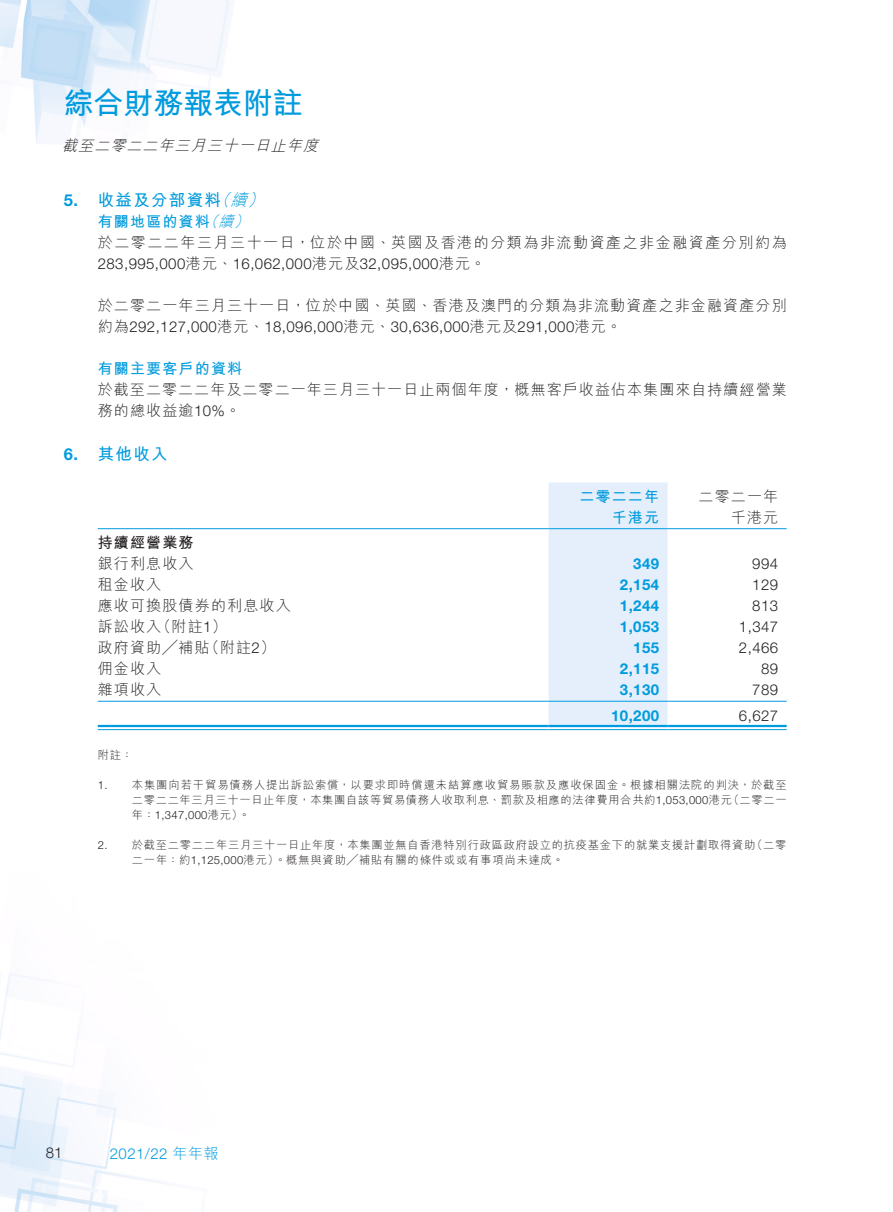
<style>
.page{position:relative;width:893px;height:1212px;background:#fff}
.page>*{position:absolute;margin:0;border:0;box-sizing:border-box;transform-origin:0 0}
.t1{font:700 30px "M Hei HK";letter-spacing:-.005em;color:#009bde}
._01_H1{font:700 16.5px "M Hei HK";letter-spacing:.08em;color:#009bde}
._01_H1-2{font:700 16.5px "Helvetica Neue LT Std";color:#009bde}
._01_H1-3{font:italic 300 16.5px "M Hei HK";color:#009bde}
._00_txt{font:300 15px/21px "M Hei HK";letter-spacing:.075em;color:#231f20}
._00_txt-2{font:300 15px/21px "M Hei HK";letter-spacing:.105em;color:#231f20}
._51_N_Table_txt{font:300 15px "M Hei HK";letter-spacing:.08em;color:#231f20}
._51_N_Table_txt-2{font:700 15px "Helvetica Neue LT Std";letter-spacing:.03em;color:#009bde}
._51_N_Table_txt-3{font:300 15px "Helvetica Neue LT Std";letter-spacing:.03em;color:#231f20}
.t2{font:italic 300 15px "M Hei HK";color:#231f20}
._02_H2{font:700 15px "M Hei HK";letter-spacing:.08em;color:#009bde}
.t3{font:300 15px "Helvetica Neue LT Std";letter-spacing:.03em;color:#009bde}
._51_N_Table_txt-4{font:700 15px "M Hei HK";letter-spacing:.08em;color:#009bde}
._51_N_Table_txt-5{font:700 15px "M Hei HK";letter-spacing:.08em;color:#231f20}
._02_H2-2{font:italic 300 15px "M Hei HK";color:#009bde}
._06_Notes{font:300 11.25px/15px "M Hei HK";letter-spacing:.07em;color:#231f20}
._06_Notes-2{font:300 11.25px "Helvetica Neue LT Std";letter-spacing:.03em;color:#231f20}
.s1{font-family:"Helvetica Neue LT Std"}
.s2{font-family:"M Hei HK"}
</style>
<div class="page">
<img style="left:0;top:0;width:787px;height:1212px">
<div style="left:549px;top:482px;width:119px;height:243px;background:#e4effb"></div>
<hr style="left:98px;top:528px;width:451px;height:1px;background:#009bde">
<hr style="left:549px;top:528px;width:119px;height:1px;background:#009bde">
<hr style="left:668px;top:528px;width:119px;height:1px;background:#009bde">
<hr style="left:98px;top:701px;width:451px;height:1px;background:#009bde">
<hr style="left:549px;top:701px;width:119px;height:1px;background:#009bde">
<hr style="left:668px;top:701px;width:119px;height:1px;background:#009bde">
<hr style="left:98px;top:725px;width:451px;height:2px;background:#009bde">
<hr style="left:98px;top:729px;width:451px;height:1px;background:#009bde">
<hr style="left:549px;top:725px;width:119px;height:2px;background:#009bde">
<hr style="left:549px;top:729px;width:119px;height:1px;background:#009bde">
<hr style="left:668px;top:725px;width:119px;height:2px;background:#009bde">
<hr style="left:668px;top:729px;width:119px;height:1px;background:#009bde">
<h1 class="t1" style="left:64px;top:81px;width:240px">綜合財務報表附註</h1>
<h3 class="t2" style="left:62px;top:138px;width:261px">截至二零二二年三月三十一日止年度</h3>
<p class="_01_H1-3" style="left:247px;top:192px;width:22px">(</p>
<p class="_01_H1-3" style="left:231px;top:192px;width:22px">續</p>
<p class="_01_H1-3" style="left:214px;top:192px;width:22px">（</p>
<p class="_01_H1" style="left:98px;top:188px;width:125px">收益及分部資料</p>
<p class="_01_H1-2" style="left:64px;top:190px;width:16px">5.</p>
<p class="_01_H1-2" style="left:64px;top:443px;width:16px">6.</p>
<p class="_02_H2-2" style="left:218px;top:214px;width:20px">續</p>
<p class="_02_H2-2" style="left:203px;top:214px;width:20px">（</p>
<p class="_02_H2-2" style="left:234px;top:214px;width:20px">(</p>
<p class="_02_H2" style="left:98px;top:211px;width:114px">有關地區的資料</p>
<p class="_00_txt-2" style="left:98px;top:232px;width:690px">於二零二二年三月三十一日，位於中國、英國及香港的分類為非流動資產之非金融資產分別約為<br><span class="s1">283,995,000</span>港元、<span class="s1">16,062,000</span>港元及<span class="s1">32,095,000</span>港元。</p>
<p class="_00_txt" style="left:98px;top:295px;width:690px">於二零二一年三月三十一日，位於中國、英國、香港及澳門的分類為非流動資產之非金融資產分別約為<span class="s1">292,127,000</span>港元、<span class="s1">18,096,000</span>港元、<span class="s1">30,636,000</span>港元及<span class="s1">291,000</span>港元。</p>
<p class="_02_H2" style="left:98px;top:358px;width:146px">有關主要客戶的資料</p>
<p class="_00_txt" style="left:98px;top:379px;width:691px">於截至二零二二年及二零二一年三月三十一日止兩個年度，概無客戶收益佔本集團來自持續經營業務的總收益逾<span class="s1">10%</span>。</p>
<p class="_01_H1" style="left:98px;top:442px;width:71px">其他收入</p>
<p class="_51_N_Table_txt-4" style="left:579px;top:485px;width:81px">二零二二年</p>
<p class="_51_N_Table_txt" style="left:698px;top:488px;width:81px">二零二一年</p>
<p class="_51_N_Table_txt-4" style="left:612px;top:506px;width:49px">千港元</p>
<p class="_51_N_Table_txt" style="left:731px;top:509px;width:49px">千港元</p>
<p class="_51_N_Table_txt-5" style="left:98px;top:532px;width:97px">持續經營業務</p>
<p class="_51_N_Table_txt" style="left:98px;top:556px;width:97px">銀行利息收入</p>
<p class="_51_N_Table_txt-2" style="left:633px;top:554px;width:27px">349</p>
<p class="_51_N_Table_txt-3" style="left:752px;top:555px;width:27px">994</p>
<p class="_51_N_Table_txt" style="left:98px;top:577px;width:65px">租金收入</p>
<p class="_51_N_Table_txt-2" style="left:620px;top:575px;width:41px">2,154</p>
<p class="_51_N_Table_txt-3" style="left:752px;top:576px;width:27px">129</p>
<p class="_51_N_Table_txt" style="left:98px;top:598px;width:194px">應收可換股債券的利息收入</p>
<p class="_51_N_Table_txt-2" style="left:620px;top:596px;width:41px">1,244</p>
<p class="_51_N_Table_txt-3" style="left:752px;top:597px;width:27px">813</p>
<p class="_51_N_Table_txt" style="left:156px;top:619px;width:72px">（附註 (<span class="s1">1</span></p>
<p class="_51_N_Table_txt" style="left:98px;top:619px;width:65px">訴訟收入</p>
<p class="_51_N_Table_txt-2" style="left:620px;top:617px;width:41px">1,053</p>
<p class="_51_N_Table_txt-3" style="left:739px;top:618px;width:41px">1,347</p>
<p class="_51_N_Table_txt" style="left:98px;top:640px;width:114px">政府資助╱補貼</p>
<p class="_51_N_Table_txt" style="left:205px;top:640px;width:72px">（附註 (<span class="s1">2</span></p>
<p class="_51_N_Table_txt-2" style="left:633px;top:638px;width:27px">155</p>
<p class="_51_N_Table_txt-3" style="left:739px;top:639px;width:41px">2,466</p>
<p class="_51_N_Table_txt" style="left:98px;top:661px;width:65px">佣金收入</p>
<p class="_51_N_Table_txt-2" style="left:620px;top:659px;width:41px">2,115</p>
<p class="_51_N_Table_txt-3" style="left:761px;top:660px;width:19px">89</p>
<p class="_51_N_Table_txt" style="left:98px;top:682px;width:65px">雜項收入</p>
<p class="_51_N_Table_txt-2" style="left:620px;top:680px;width:41px">3,130</p>
<p class="_51_N_Table_txt-3" style="left:752px;top:681px;width:27px">789</p>
<p class="_51_N_Table_txt-2" style="left:611px;top:706px;width:49px">10,200</p>
<p class="_51_N_Table_txt-3" style="left:739px;top:706px;width:41px">6,627</p>
<p class="_06_Notes" style="left:98px;top:747px;width:36px">附註：</p>
<p class="_06_Notes-2" style="left:98px;top:778px;width:11px">1.</p>
<p class="_06_Notes-2" style="left:98px;top:838px;width:11px">2.</p>
<p class="_06_Notes" style="left:132px;top:777px;width:656px">本集團向若干貿易債務人提出訴訟索償，以要求即時償還未結算應收貿易賬款及應收保固金。根據相關法院的判決，於截至</p>
<p class="_06_Notes" style="left:728px;top:792px;width:60px">（二零二一</p>
<p class="_06_Notes" style="left:239px;top:792px;width:495px;text-indent:-107px">二零二二年三月三十一日止年度，本集團自該等貿易債務人收取利息、罰款及相應的法律費用合共約<span class="s1">1,053,000</span>港元。</p>
<p class="_06_Notes-2" style="left:132px;top:808px;width:112px"><span class="s2">年：</span>1,347,000<span class="s2">港元(</span></p>
<p class="_06_Notes" style="left:132px;top:837px;width:625px">於截至二零二二年三月三十一日止年度，本集團並無自香港特別行政區政府設立的抗疫基金下的就業支援計劃取得資助</p>
<p class="_06_Notes" style="left:752px;top:837px;width:36px">（二零</p>
<p class="_06_Notes" style="left:132px;top:852px;width:433px">二一年：約<span class="s1">1,125,000</span>港元）。概無與資助╱補貼有關的條件或或有事項尚未達成。</p>
<h3 class="_51_N_Table_txt-3" style="left:46px;top:1143px;width:18px">81</h3>
<h3 class="t3" style="left:110px;top:1144px;width:110px">2021/22 <span class="s2">年年報</span></h3>
</div>
